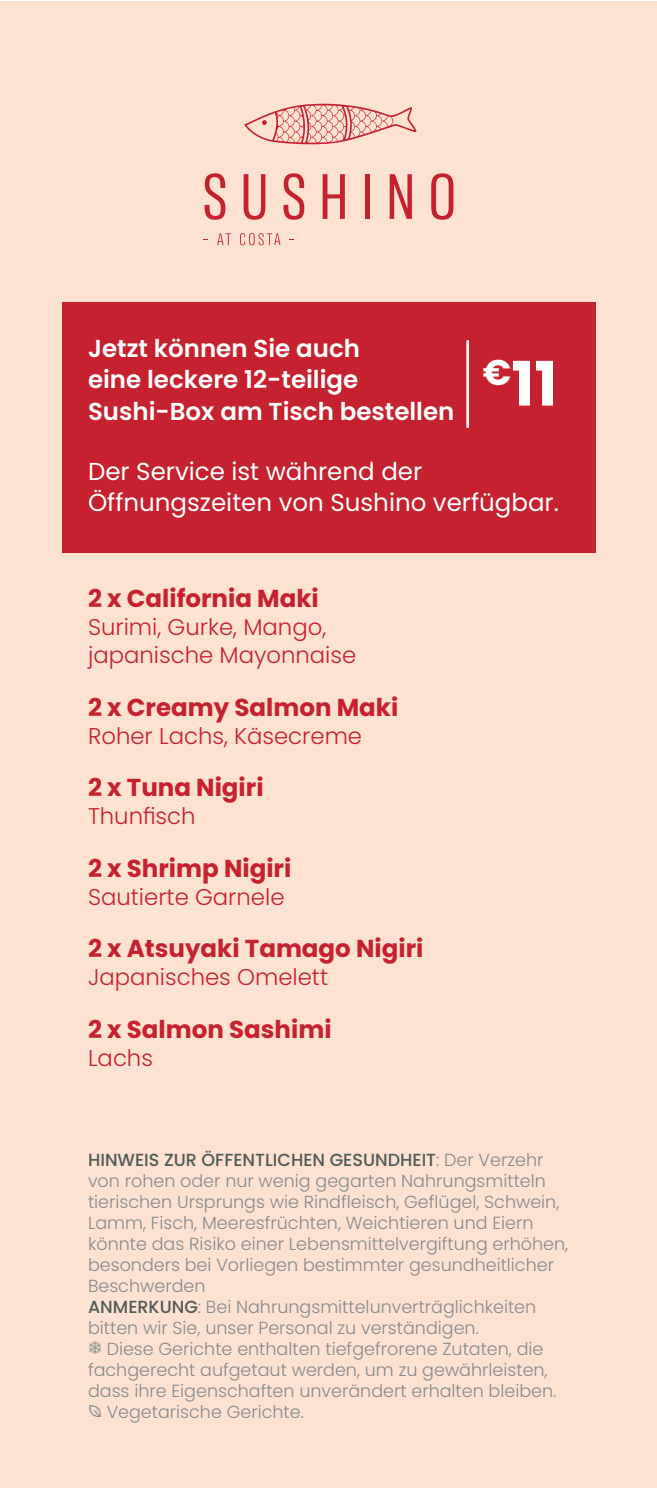
<style>
.page{position:relative;width:657px;height:1490px;background:#fff}
.page>*{position:absolute;margin:0;border:0;box-sizing:border-box;transform-origin:0 0}
.t1{font:700 61.25px "Poppins";color:#fff}
.t2{font:700 24.5px "Poppins";color:#c6212f}
.t3{font:600 24.5px/31.5px "Poppins";color:#fff}
.t4{font:24.5px/31.5px "Poppins";color:#fff}
.t5{font:300 22.75px/28px "Poppins";color:#c6212f}
.t6{font:300 17.5px/21px "Poppins";color:#86888c}
.s1{font-weight:500;color:#505a57}
</style>
<div class="page">
<div style="left:0;top:1px;width:656px;height:1486px;background:#fde2d1"></div>
<div style="left:62px;top:303px;width:533px;height:249px;background:#c6212f"></div>
<svg style="left:89px;top:1341px;width:12px;height:12px"></svg>
<svg style="left:89px;top:1405px;width:12px;height:10px"></svg>
<svg style="left:244px;top:103px;width:173px;height:41px"></svg>
<svg style="left:204px;top:173px;width:21px;height:47px"></svg>
<svg style="left:243px;top:174px;width:22px;height:46px"></svg>
<svg style="left:283px;top:173px;width:21px;height:47px"></svg>
<svg style="left:322px;top:174px;width:22px;height:45px"></svg>
<div style="left:364px;top:174px;width:5px;height:45px;background:#c6212f"></div>
<svg style="left:389px;top:174px;width:22px;height:45px"></svg>
<svg style="left:431px;top:173px;width:22px;height:47px"></svg>
<svg style="left:217px;top:233px;width:14px;height:12px"></svg>
<svg style="left:240px;top:233px;width:40px;height:12px"></svg>
<hr style="left:466px;top:340px;width:3px;height:88px;background:#fff">
<h2 class="t3" style="left:88px;top:333px;width:368px">Jetzt können Sie auch<br>eine leckere 12-teilige<br>Sushi-Box am Tisch bestellen</h2>
<h1 class="t1" style="left:482px;top:348px;width:76px"><sup>€</sup>11</h1>
<h2 class="t4" style="left:88px;top:455px;width:472px">Der Service ist während der<br>Öffnungszeiten von Sushino verfügbar.</h2>
<h2 class="t2" style="left:88px;top:584px;width:232px">2 x California Maki</h2>
<h3 class="t5" style="left:88px;top:613px;width:269px">Surimi, Gurke, Mango, japanische Mayonnaise</h3>
<h2 class="t2" style="left:88px;top:693px;width:311px">2 x Creamy Salmon Maki</h2>
<h3 class="t5" style="left:88px;top:722px;width:275px">Roher Lachs, Käsecreme</h3>
<h2 class="t2" style="left:88px;top:773px;width:177px">2 x Tuna Nigiri</h2>
<h3 class="t5" style="left:88px;top:802px;width:109px">Thunfisch</h3>
<h2 class="t2" style="left:88px;top:854px;width:205px">2 x Shrimp Nigiri</h2>
<h3 class="t5" style="left:88px;top:883px;width:198px">Sautierte Garnele</h3>
<h2 class="t2" style="left:88px;top:934px;width:337px">2 x Atsuyaki Tamago Nigiri</h2>
<h3 class="t5" style="left:88px;top:963px;width:241px">Japanisches Omelett</h3>
<h2 class="t2" style="left:88px;top:1015px;width:245px">2 x Salmon Sashimi</h2>
<h3 class="t5" style="left:88px;top:1044px;width:66px">Lachs</h3>
<p class="t6" style="left:88px;top:1149px;width:481px"><span class="s1">HINWEIS ZUR ÖFFENTLICHEN GESUNDHEIT</span>: Der Verzehr von rohen oder nur wenig gegarten Nahrungsmitteln tierischen Ursprungs wie Rindfleisch, Geflügel, Schwein, Lamm, Fisch, Meeresfrüchten, Weichtieren und Eiern könnte das Risiko einer Lebensmittelvergiftung erhöhen, besonders bei Vorliegen bestimmter gesundheitlicher Beschwerden<br><span class="s1">ANMERKUNG</span>: Bei Nahrungsmittelunverträglichkeiten bitten wir Sie, unser Personal zu verständigen.</p>
<p class="t6" style="left:107px;top:1338px;width:438px">Diese Gerichte enthalten tiefgefrorene Zutaten, die</p>
<p class="t6" style="left:88px;top:1359px;width:461px">fachgerecht aufgetaut werden, um zu gewährleisten,</p>
<p class="t6" style="left:88px;top:1380px;width:469px">dass ihre Eigenschaften unverändert erhalten bleiben.</p>
<p class="t6" style="left:107px;top:1401px;width:198px">Vegetarische Gerichte.</p>
</div>
